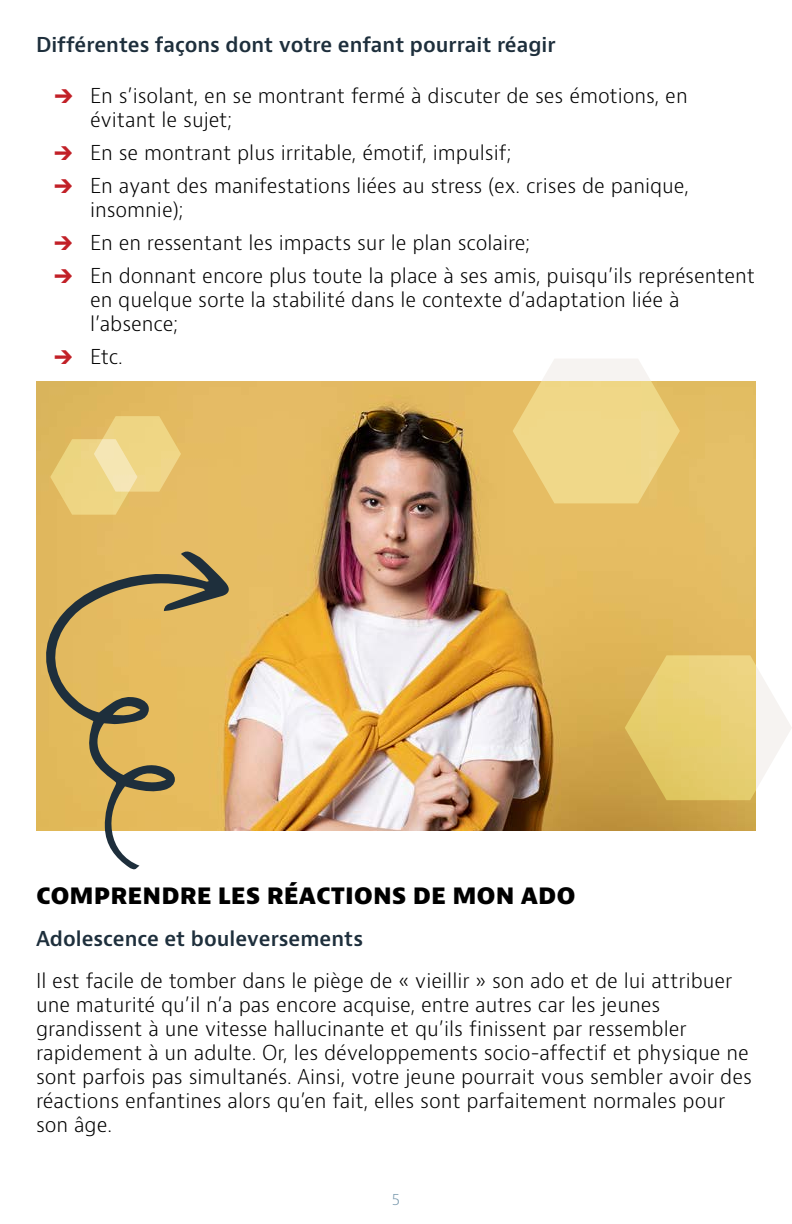
<style>
.page{position:relative;width:792px;height:1224px;background:#fff}
.page>*{position:absolute;margin:0;border:0;box-sizing:border-box;transform-origin:0 0}
.t1{font:800 24px "Bernino Sans";color:#000}
.t2{font:300 20px/24px "Bernino Sans";color:#000}
.t3{font:600 20px "Bernino Sans";color:#1e2f3c}
.t4{font:300 16px "Bernino Sans";color:#7b9baf}
.s1{font-weight:800;color:#c22027}
</style>
<div class="page">
<img style="left:36px;top:382px;width:720px;height:449px">
<svg style="left:41px;top:551px;width:190px;height:318px;background:#d1b26c"></svg>
<svg style="left:625px;top:655px;width:167px;height:145px"></svg>
<svg style="left:513px;top:359px;width:167px;height:144px"></svg>
<svg style="left:50px;top:416px;width:131px;height:99px;background:#eacd7c"></svg>
<p class="t3" style="left:36px;top:32px;width:521px">Différentes façons dont votre enfant pourrait réagir</p>
<p class="t2" style="left:90px;top:84px;width:599px;text-indent:-36px"><span class="s1">→</span> En s’isolant, en se montrant fermé à discuter de ses émotions, en évitant le sujet;</p>
<p class="t2" style="left:54px;top:141px;width:459px"><span class="s1">→</span> En se montrant plus irritable, émotif, impulsif;</p>
<p class="t2" style="left:90px;top:174px;width:601px;text-indent:-36px"><span class="s1">→</span> En ayant des manifestations liées au stress (ex. crises de panique, insomnie);</p>
<p class="t2" style="left:54px;top:231px;width:478px"><span class="s1">→</span> En en ressentant les impacts sur le plan scolaire;</p>
<p class="t2" style="left:90px;top:264px;width:667px;text-indent:-36px"><span class="s1">→</span> En donnant encore plus toute la place à ses amis, puisqu’ils représentent en quelque sorte la stabilité dans le contexte d’adaptation liée à l’absence;</p>
<p class="t2" style="left:54px;top:345px;width:70px"><span class="s1">→</span> Etc.</p>
<p class="t1" style="left:36px;top:879px;width:541px">COMPRENDRE LES RÉACTIONS DE MON ADO</p>
<p class="t3" style="left:36px;top:926px;width:329px">Adolescence et bouleversements</p>
<p class="t2" style="left:36px;top:969px;width:717px">Il est facile de tomber dans le piège de « vieillir » son ado et de lui attribuer une maturité qu’il n’a pas encore acquise, entre autres car les jeunes grandissent à une vitesse hallucinante et qu’ils finissent par ressembler rapidement à un adulte. Or, les développements socio-affectif et physique ne sont parfois pas simultanés. Ainsi, votre jeune pourrait vous sembler avoir des réactions enfantines alors qu’en fait, elles sont parfaitement normales pour son âge.</p>
<p class="t4" style="left:392px;top:1189px;width:10px">5</p>
</div>
